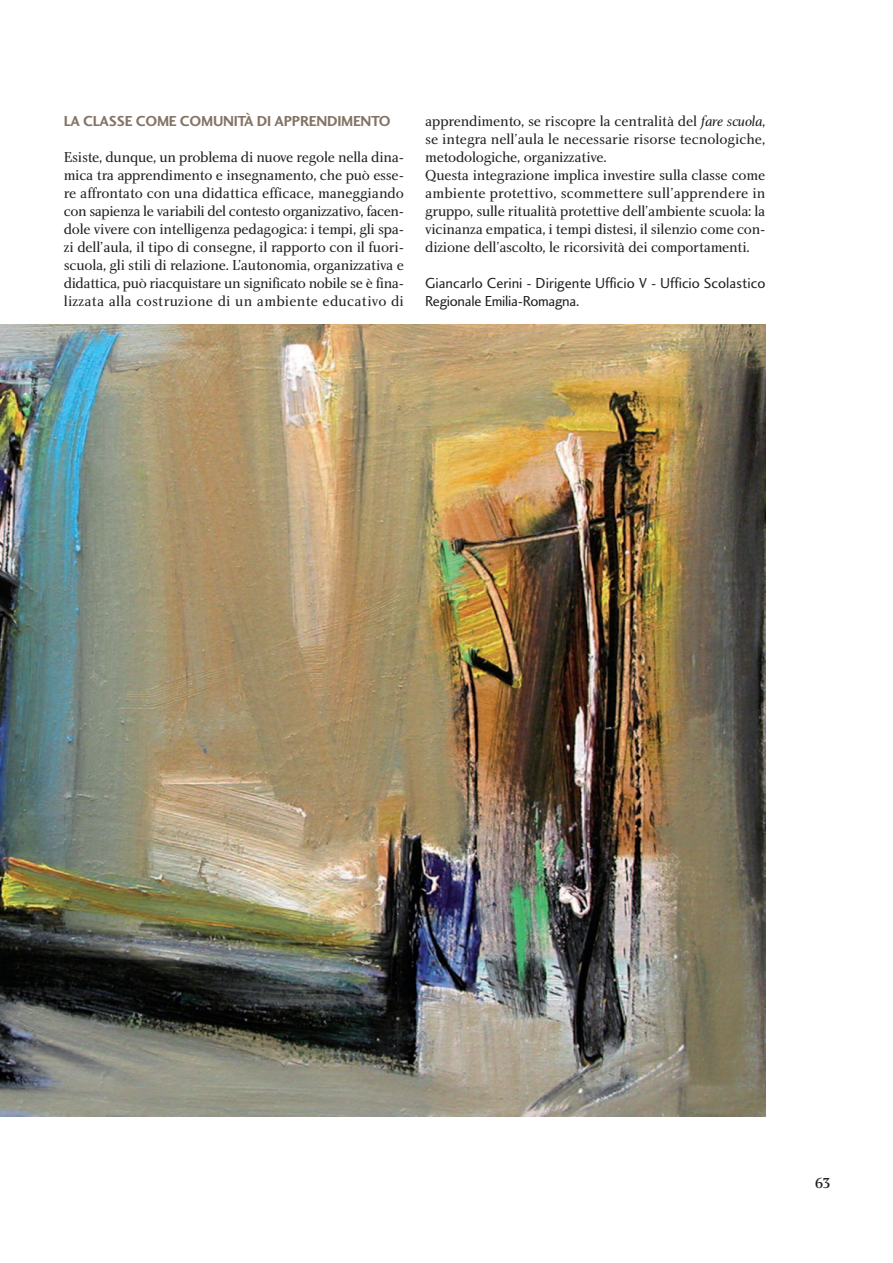
<style>
.page{position:relative;width:893px;height:1263px;background:#fff}
.page>*{position:absolute;margin:0;border:0;box-sizing:border-box;transform-origin:0 0}
.t1{font:15px/18px "Charlotte Book Plain";letter-spacing:-.02em;color:#231f20;text-align:justify}
.t2{font:15px/18px "Charlotte Sans Book Plain";color:#231f20}
.t3{font:15px "Charlotte Sans Bold Plain";letter-spacing:-.02em;color:#837465}
.t4{font:15px "Charlotte Medium Plain";color:#231f20}
.s1{font-family:"Charlotte Book Italic Plain"}
</style>
<div class="page">
<img style="left:0;top:324px;width:765px;height:792px">
<p class="t3" style="left:64px;top:115px;width:328px">LA CLASSE COME COMUNITÀ DI APPRENDIMENTO</p>
<p class="t1" style="left:64px;top:149px;width:342px">Esiste, dunque, un problema di nuove regole nella dina&shy;mica tra apprendimento e insegnamento, che può esse&shy;re affrontato con una didattica efficace, maneggiando con sapienza le variabili del contesto organizzativo, facen&shy;dole vivere con intelligenza pedagogica: i tempi, gli spa&shy;zi dell’aula, il tipo di consegne, il rapporto con il fuori&shy;scuola, gli stili di relazione. L’autonomia, organizzativa e didattica, può riacquistare un significato nobile se è fina&shy;lizzata alla costruzione di un ambiente educativo di</p>
<p class="t1" style="left:425px;top:113px;width:342px;text-align:left">apprendimento, se riscopre la centralità del <span class="s1">fare scuola</span>, se integra nell’aula le necessarie risorse tecnologiche, metodologiche, organizzative.<br>Questa integrazione implica investire sulla classe come ambiente protettivo, scommettere sull’apprendere in gruppo, sulle ritualità protettive dell’ambiente scuola: la vicinanza empatica, i tempi distesi, il silenzio come con&shy;dizione dell’ascolto, le ricorsività dei comportamenti.</p>
<p class="t2" style="left:425px;top:275px;width:342px">Giancarlo Cerini - Dirigente Ufficio V - Ufficio Scolastico<br>Regionale Emilia-Romagna.</p>
<p class="t4" style="left:815px;top:1177px;width:18px">63</p>
</div>
